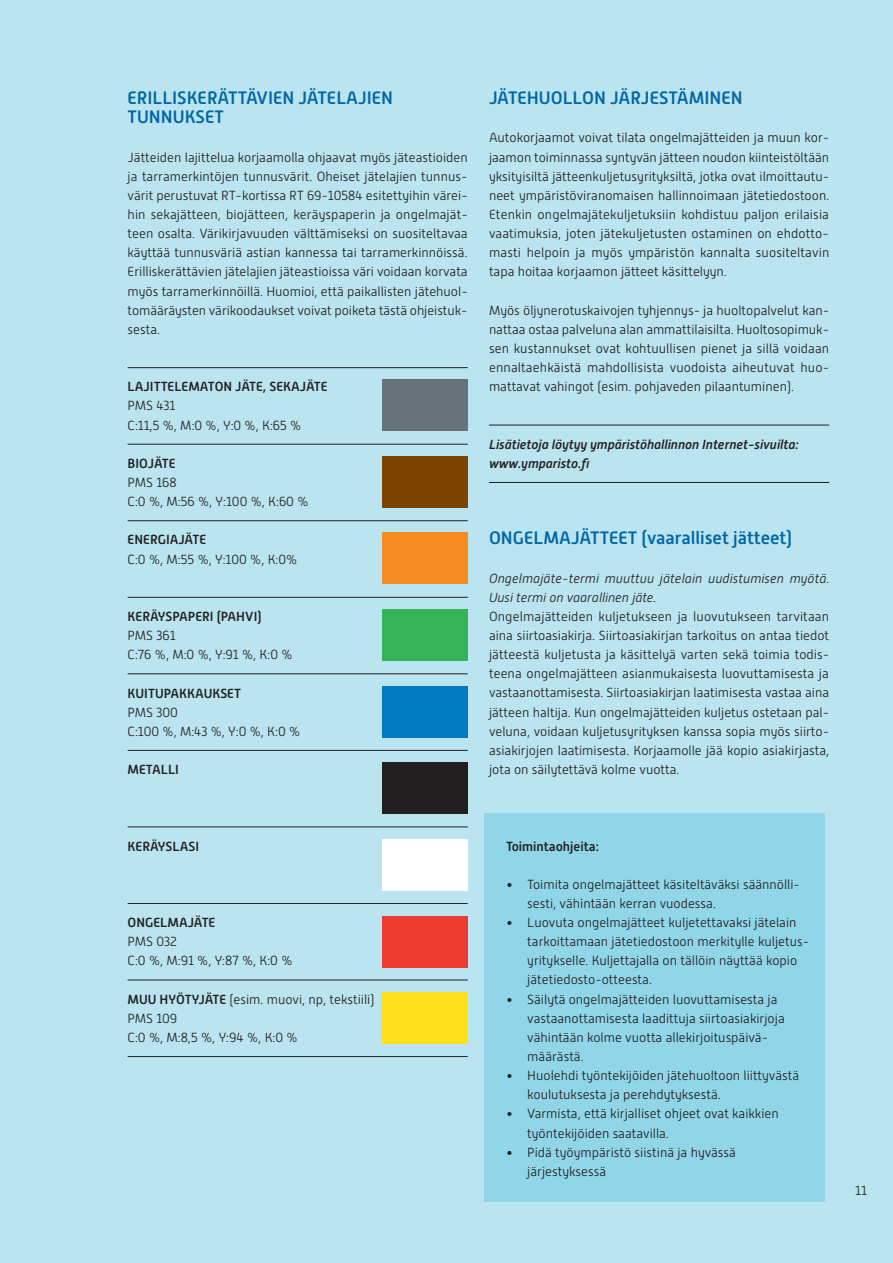
<style>
.page{position:relative;width:893px;height:1263px;background:#bae4ef}
.page>*{position:absolute;margin:0;border:0;box-sizing:border-box;transform-origin:0 0}
.t1{font:500 18px "Alwyn New";color:#0066a5}
.t2{font:300 13.2px/19.2px "Alwyn New";color:#231f20}
.t3{font:500 13.2px "Alwyn New";color:#231f20}
.t4{font:italic 300 13.2px/19.2px "Alwyn New";letter-spacing:.01em;color:#231f20}
.t5{font:italic 500 13.2px/19.2px "Alwyn New";color:#231f20}
.s1{font-weight:500}
</style>
<div class="page">
<hr style="left:128px;top:367px;width:340px;height:1px;background:#231f20">
<hr style="left:128px;top:444px;width:340px;height:1px;background:#231f20">
<hr style="left:128px;top:520px;width:340px;height:1px;background:#231f20">
<hr style="left:128px;top:597px;width:340px;height:1px;background:#231f20">
<hr style="left:128px;top:673px;width:340px;height:1px;background:#231f20">
<hr style="left:128px;top:750px;width:340px;height:1px;background:#231f20">
<hr style="left:128px;top:827px;width:340px;height:1px;background:#231f20">
<hr style="left:128px;top:903px;width:340px;height:1px;background:#231f20">
<hr style="left:128px;top:980px;width:340px;height:1px;background:#231f20">
<hr style="left:128px;top:1056px;width:340px;height:1px;background:#231f20">
<div style="left:383px;top:379px;width:85px;height:52px;background:#687379"></div>
<hr style="left:489px;top:425px;width:340px;height:1px;background:#231f20">
<hr style="left:489px;top:482px;width:340px;height:1px;background:#231f20">
<div style="left:485px;top:814px;width:340px;height:388px;background:#90d6e8"></div>
<div style="left:383px;top:456px;width:85px;height:51px;background:#7c4200"></div>
<div style="left:383px;top:533px;width:85px;height:51px;background:#f68b1f"></div>
<div style="left:383px;top:609px;width:85px;height:52px;background:#32b457"></div>
<div style="left:383px;top:686px;width:85px;height:51px;background:#007ac2"></div>
<div style="left:383px;top:763px;width:85px;height:51px;background:#231f20"></div>
<div style="left:383px;top:839px;width:85px;height:52px;background:#fff"></div>
<div style="left:383px;top:916px;width:85px;height:51px;background:#ee3b32"></div>
<div style="left:383px;top:993px;width:85px;height:51px;background:#ffe01b"></div>
<h1 class="t1" style="left:128px;top:88px;width:20px">ERILLISKERÄTTÄVIEN</h1>
<h1 class="t1" style="left:299px;top:88px;width:11px">JÄTELAJIEN</h1>
<h1 class="t1" style="left:128px;top:107px;width:12px">TUNNUKSET</h1>
<p class="t2" style="left:128px;top:147px;width:342px;text-align:justify">Jätteiden lajittelua korjaamolla ohjaavat myös jäteastioiden ja tarramerkintöjen tunnusvärit. Oheiset jätelajien tunnus&shy;värit perustuvat RT-kortissa RT 69-10584 esitettyihin värei&shy;hin sekajätteen, biojätteen, keräyspaperin ja ongelmajät&shy;teen osalta. Värikirjavuuden välttämiseksi on suositeltavaa käyttää tunnusväriä astian kannessa tai tarramerkinnöissä.<br>Erilliskerättävien jätelajien jäteastioissa väri voidaan korvata myös tarramerkinnöillä. Huomioi, että paikallisten jätehuol&shy;tomääräysten värikoodaukset voivat poiketa tästä ohjeistuk&shy;sesta.</p>
<p class="t3" style="left:128px;top:379px;width:202px">LAJITTELEMATON JÄTE, SEKAJÄTE</p>
<p class="t2" style="left:128px;top:396px;width:175px">PMS 431<br>C:11,5 %, M:0 %, Y:0 %, K:65 %</p>
<p class="t3" style="left:128px;top:456px;width:50px">BIOJÄTE</p>
<p class="t2" style="left:128px;top:473px;width:182px">PMS 168<br>C:0 %, M:56 %, Y:100 %, K:60 %</p>
<p class="t3" style="left:128px;top:532px;width:80px">ENERGIAJÄTE</p>
<p class="t2" style="left:128px;top:549px;width:171px">C:0 %, M:55 %, Y:100 %, K:0%</p>
<p class="t3" style="left:128px;top:609px;width:135px">KERÄYSPAPERI (PAHVI)</p>
<p class="t2" style="left:128px;top:626px;width:166px">PMS 361<br>C:76 %, M:0 %, Y:91 %, K:0 %</p>
<p class="t3" style="left:128px;top:685px;width:115px">KUITUPAKKAUKSET</p>
<p class="t2" style="left:128px;top:702px;width:174px">PMS 300<br>C:100 %, M:43 %, Y:0 %, K:0 %</p>
<p class="t3" style="left:128px;top:762px;width:53px">METALLI</p>
<h1 class="t1" style="left:489px;top:88px;width:20px">JÄTEHUOLLON</h1>
<h1 class="t1" style="left:610px;top:88px;width:12px">JÄRJESTÄMINEN</h1>
<p class="t2" style="left:489px;top:128px;width:342px;text-align:justify">Autokorjaamot voivat tilata ongelmajätteiden ja muun kor&shy;jaamon toiminnassa syntyvän jätteen noudon kiinteistöltään yksityisiltä jätteenkuljetusyrityksiltä, jotka ovat ilmoittautu&shy;neet ympäristöviranomaisen hallinnoimaan jätetiedostoon.<br>Etenkin ongelmajätekuljetuksiin kohdistuu paljon erilaisia vaatimuksia, joten jätekuljetusten ostaminen on ehdotto&shy;masti helpoin ja myös ympäristön kannalta suositeltavin tapa hoitaa korjaamon jätteet käsittelyyn.</p>
<p class="t2" style="left:489px;top:301px;width:342px;text-align:justify">Myös öljynerotuskaivojen tyhjennys- ja huoltopalvelut kan&shy;nattaa ostaa palveluna alan ammattilaisilta. Huoltosopimuk&shy;sen kustannukset ovat kohtuullisen pienet ja sillä voidaan ennaltaehkäistä mahdollisista vuodoista aiheutuvat huo&shy;mattavat vahingot (esim. pohjaveden pilaantuminen).</p>
<p class="t5" style="left:489px;top:435px;width:311px">Lisätietoja löytyy ympäristöhallinnon Internet-sivuilta: www.ymparisto.fi</p>
<h1 class="t1" style="left:489px;top:528px;width:24px">ONGELMAJÄTTEET</h1>
<h1 class="t1" style="left:641px;top:528px;width:152px">(VAARALLISET JÄTTEET)</h1>
<p class="t4" style="left:489px;top:568px;width:342px">Ongelmajäte-termi muuttuu jätelain uudistumisen myötä.<br>Uusi termi on vaarallinen jäte.</p>
<p class="t2" style="left:489px;top:607px;width:342px;text-align:justify">Ongelmajätteiden kuljetukseen ja luovutukseen tarvitaan aina siirtoasiakirja. Siirtoasiakirjan tarkoitus on antaa tiedot jätteestä kuljetusta ja käsittelyä varten sekä toimia todis&shy;teena ongelmajätteen asianmukaisesta luovuttamisesta ja vastaanottamisesta. Siirtoasiakirjan laatimisesta vastaa aina jätteen haltija. Kun ongelmajätteiden kuljetus ostetaan pal&shy;veluna, voidaan kuljetusyrityksen kanssa sopia myös siirto&shy;asiakirjojen laatimisesta. Korjaamolle jää kopio asiakirjasta, jota on säilytettävä kolme vuotta.</p>
<p class="t3" style="left:128px;top:838px;width:73px">KERÄYSLASI</p>
<p class="t3" style="left:128px;top:915px;width:89px">ONGELMAJÄTE</p>
<p class="t2" style="left:128px;top:932px;width:166px">PMS 032<br>C:0 %, M:91 %, Y:87 %, K:0 %</p>
<p class="t2" style="left:128px;top:989px;width:248px"><span class="s1">MUU HYÖTYJÄTE</span> (esim. muovi, np, tekstiili)<br>PMS 109<br>C:0 %, M:8,5 %, Y:94 %, K:0 %</p>
<p class="t3" style="left:506px;top:838px;width:94px">TOIMINTAOHJEITA:</p>
<p class="t2" style="left:527px;top:875px;width:274px;text-indent:-21px">• Toimita ongelmajätteet käsiteltäväksi säännölli&shy;sesti, vähintään kerran vuodessa.</p>
<p class="t2" style="left:527px;top:913px;width:283px;text-indent:-21px">• Luovuta ongelmajätteet kuljetettavaksi jätelain tarkoittamaan jätetiedostoon merkitylle kuljetus&shy;yritykselle. Kuljettajalla on tällöin näyttää kopio jätetiedosto-otteesta.</p>
<p class="t2" style="left:527px;top:989px;width:259px;text-indent:-21px">• Säilytä ongelmajätteiden luovuttamisesta ja vastaanottamisesta laadittuja siirtoasiakirjoja vähintään kolme vuotta allekirjoituspäivä&shy;määrästä.</p>
<p class="t2" style="left:527px;top:1066px;width:273px;text-indent:-21px">• Huolehdi työntekijöiden jätehuoltoon liittyvästä koulutuksesta ja perehdytyksestä.</p>
<p class="t2" style="left:527px;top:1104px;width:253px;text-indent:-21px">• Varmista, että kirjalliset ohjeet ovat kaikkien työntekijöiden saatavilla.</p>
<p class="t2" style="left:527px;top:1143px;width:210px;text-indent:-21px">• Pidä työympäristö siistinä ja hyvässä järjestyksessä</p>
<p class="t2" style="left:855px;top:1181px;width:13px">11</p>
</div>
